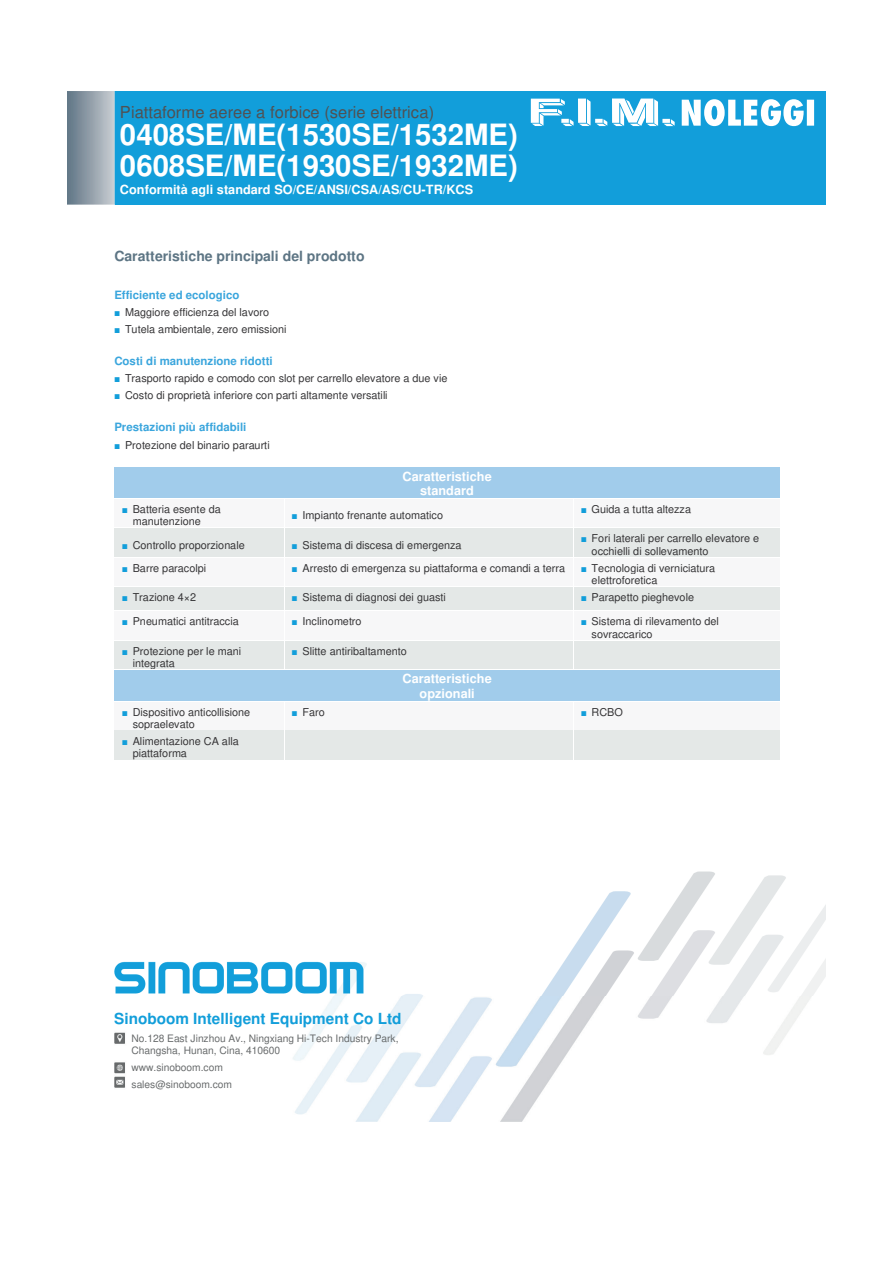
<style>
.page{position:relative;width:893px;height:1263px;background:#fff}
.page>*{position:absolute;margin:0;border:0;box-sizing:border-box;transform-origin:0 0}
.t1{font:700 29.4px/31.3px "Helvetica";color:#fff}
.t2{font:16.5px "Helvetica";color:#505153}
.t3{font:700 15.3px "Helvetica";color:#129eda}
.t4{font:700 14.1px "Helvetica";color:#5d7584}
.t5{font:700 12.75px/14.7px "Helvetica";color:#fff;text-align:center}
.t6{font:700 11.4px "Helvetica";color:#3ba6dd}
.t7{font:10.8px/12.5px "Helvetica";letter-spacing:.005em;color:#353436}
.t8{font:10.2px/12px "Helvetica";letter-spacing:-.005em;color:#676a6b}
.s1{font-family:"Microsoft Ya Hei";font-size:10.2px;color:#129eda}
</style>
<div class="page">
<div style="left:114px;top:91px;width:712px;height:113px;background:#129eda"></div>
<img style="left:67px;top:91px;width:48px;height:114px">
<div style="left:115px;top:467px;width:665px;height:16px;background:#a1cceb"></div>
<div style="left:115px;top:483px;width:665px;height:15px;background:#a1cceb"></div>
<div style="left:115px;top:499px;width:169px;height:16px;background:#f7f7f8"></div>
<div style="left:115px;top:515px;width:169px;height:12px;background:#f7f7f8"></div>
<div style="left:285px;top:499px;width:288px;height:28px;background:#f7f7f8"></div>
<div style="left:574px;top:499px;width:206px;height:28px;background:#f7f7f8"></div>
<div style="left:115px;top:528px;width:169px;height:29px;background:#e4e8e7"></div>
<div style="left:285px;top:528px;width:288px;height:29px;background:#e4e8e7"></div>
<div style="left:574px;top:528px;width:206px;height:17px;background:#e4e8e7"></div>
<div style="left:574px;top:545px;width:206px;height:12px;background:#e4e8e7"></div>
<div style="left:115px;top:558px;width:169px;height:29px;background:#f7f7f8"></div>
<div style="left:285px;top:558px;width:288px;height:29px;background:#f7f7f8"></div>
<div style="left:574px;top:558px;width:206px;height:16px;background:#f7f7f8"></div>
<div style="left:574px;top:574px;width:206px;height:13px;background:#f7f7f8"></div>
<div style="left:115px;top:587px;width:169px;height:24px;background:#e4e8e7"></div>
<div style="left:285px;top:587px;width:288px;height:24px;background:#e4e8e7"></div>
<div style="left:574px;top:587px;width:206px;height:24px;background:#e4e8e7"></div>
<hr style="left:115px;top:587px;width:169px;height:1px;background:#fff">
<hr style="left:285px;top:587px;width:288px;height:1px;background:#fff">
<hr style="left:574px;top:587px;width:206px;height:1px;background:#fff">
<div style="left:115px;top:611px;width:169px;height:29px;background:#f7f7f8"></div>
<div style="left:285px;top:611px;width:288px;height:29px;background:#f7f7f8"></div>
<div style="left:574px;top:611px;width:206px;height:17px;background:#f7f7f8"></div>
<div style="left:574px;top:628px;width:206px;height:12px;background:#f7f7f8"></div>
<hr style="left:115px;top:611px;width:169px;height:1px;background:#fff">
<hr style="left:285px;top:611px;width:288px;height:1px;background:#fff">
<hr style="left:574px;top:611px;width:206px;height:1px;background:#fff">
<div style="left:115px;top:641px;width:169px;height:16px;background:#e4e8e7"></div>
<div style="left:115px;top:657px;width:169px;height:12px;background:#e4e8e7"></div>
<div style="left:285px;top:641px;width:288px;height:28px;background:#e4e8e7"></div>
<div style="left:574px;top:641px;width:206px;height:28px;background:#e4e8e7"></div>
<div style="left:115px;top:670px;width:665px;height:16px;background:#a1cceb"></div>
<div style="left:115px;top:686px;width:665px;height:15px;background:#a1cceb"></div>
<div style="left:115px;top:701px;width:169px;height:17px;background:#f7f7f8"></div>
<div style="left:115px;top:718px;width:169px;height:12px;background:#f7f7f8"></div>
<div style="left:285px;top:701px;width:288px;height:29px;background:#f7f7f8"></div>
<div style="left:574px;top:701px;width:206px;height:29px;background:#f7f7f8"></div>
<hr style="left:115px;top:701px;width:169px;height:1px;background:#fff">
<hr style="left:285px;top:701px;width:288px;height:1px;background:#fff">
<hr style="left:574px;top:701px;width:206px;height:1px;background:#fff">
<div style="left:115px;top:730px;width:169px;height:17px;background:#e4e8e7"></div>
<div style="left:115px;top:747px;width:169px;height:12px;background:#e4e8e7"></div>
<div style="left:285px;top:730px;width:288px;height:29px;background:#e4e8e7"></div>
<div style="left:574px;top:730px;width:206px;height:29px;background:#e4e8e7"></div>
<img style="left:114px;top:871px;width:712px;height:250px">
<svg style="left:531px;top:99px;width:283px;height:27px"></svg>
<h2 class="t2" style="left:120px;top:105px;width:316px">Piattaforme aeree a forbice (serie elettrica)</h2>
<h1 class="t1" style="left:120px;top:121px;width:399px">0408SE/ME(1530SE/1532ME)<br>0608SE/ME(1930SE/1932ME)</h1>
<p class="t5" style="left:120px;top:183px;width:355px">Conformità agli standard SO/CE/ANSI/CSA/AS/CU-TR/KCS</p>
<h3 class="t4" style="left:114px;top:250px;width:252px">Caratteristiche principali del prodotto</h3>
<p class="t6" style="left:114px;top:290px;width:127px">Efficiente ed ecologico</p>
<p class="t7" style="left:114px;top:306px;width:156px"><span class="s1">■</span> Maggiore efficienza del lavoro</p>
<p class="t7" style="left:114px;top:324px;width:174px"><span class="s1">■</span> Tutela ambientale, zero emissioni</p>
<p class="t6" style="left:114px;top:356px;width:160px">Costi di manutenzione ridotti</p>
<p class="t7" style="left:114px;top:373px;width:335px"><span class="s1">■</span> Trasporto rapido e comodo con slot per carrello elevatore a due vie</p>
<p class="t7" style="left:114px;top:390px;width:275px"><span class="s1">■</span> Costo di proprietà inferiore con parti altamente versatili</p>
<p class="t6" style="left:114px;top:423px;width:134px">Prestazioni più affidabili</p>
<p class="t7" style="left:114px;top:440px;width:157px"><span class="s1">■</span> Protezione del binario paraurti</p>
<p class="t5" style="left:403px;top:470px;width:91px">Caratteristiche standard</p>
<p class="t7" style="left:133px;top:504px;width:90px;text-indent:-11px"><span class="s1">■</span> Batteria esente da manutenzione</p>
<p class="t7" style="left:291px;top:510px;width:153px"><span class="s1">■</span> Impianto frenante automatico</p>
<p class="t7" style="left:581px;top:504px;width:112px"><span class="s1">■</span> Guida a tutta altezza</p>
<p class="t7" style="left:122px;top:539px;width:124px"><span class="s1">■</span> Controllo proporzionale</p>
<p class="t7" style="left:291px;top:539px;width:172px"><span class="s1">■</span> Sistema di discesa di emergenza</p>
<p class="t7" style="left:592px;top:533px;width:169px;text-indent:-11px"><span class="s1">■</span> Fori laterali per carrello elevatore e occhielli di sollevamento</p>
<p class="t7" style="left:122px;top:563px;width:86px"><span class="s1">■</span> Barre paracolpi</p>
<p class="t7" style="left:291px;top:563px;width:275px"><span class="s1">■</span> Arresto di emergenza su piattaforma e comandi a terra</p>
<p class="t7" style="left:592px;top:563px;width:125px;text-indent:-11px"><span class="s1">■</span> Tecnologia di verniciatura elettroforetica</p>
<p class="t7" style="left:122px;top:592px;width:76px"><span class="s1">■</span> Trazione 4×2</p>
<p class="t7" style="left:291px;top:592px;width:156px"><span class="s1">■</span> Sistema di diagnosi dei guasti</p>
<p class="t7" style="left:581px;top:592px;width:115px"><span class="s1">■</span> Parapetto pieghevole</p>
<p class="t7" style="left:122px;top:616px;width:118px"><span class="s1">■</span> Pneumatici antitraccia</p>
<p class="t7" style="left:291px;top:616px;width:72px"><span class="s1">■</span> Inclinometro</p>
<p class="t7" style="left:592px;top:616px;width:129px;text-indent:-11px"><span class="s1">■</span> Sistema di rilevamento del sovraccarico</p>
<p class="t7" style="left:133px;top:646px;width:110px;text-indent:-11px"><span class="s1">■</span> Protezione per le mani integrata</p>
<p class="t7" style="left:291px;top:646px;width:117px"><span class="s1">■</span> Slitte antiribaltamento</p>
<p class="t5" style="left:403px;top:673px;width:91px">Caratteristiche opzionali</p>
<p class="t7" style="left:133px;top:706px;width:119px;text-indent:-11px"><span class="s1">■</span> Dispositivo anticollisione sopraelevato</p>
<p class="t7" style="left:291px;top:706px;width:35px"><span class="s1">■</span> Faro</p>
<p class="t7" style="left:581px;top:706px;width:44px"><span class="s1">■</span> RCBO</p>
<p class="t7" style="left:133px;top:736px;width:108px;text-indent:-11px"><span class="s1">■</span> Alimentazione CA alla piattaforma</p>
<h3 class="t3" style="left:114px;top:1012px;width:289px">Sinoboom Intelligent Equipment Co Ltd</h3>
<p class="t8" style="left:131px;top:1033px;width:269px">No.128 East Jinzhou Av., Ningxiang Hi-Tech Industry Park,<br>Changsha, Hunan, Cina, 410600</p>
<p class="t8" style="left:131px;top:1059px;width:102px;line-height:17.2px">www.sinoboom.com sales@sinoboom.com</p>
</div>
